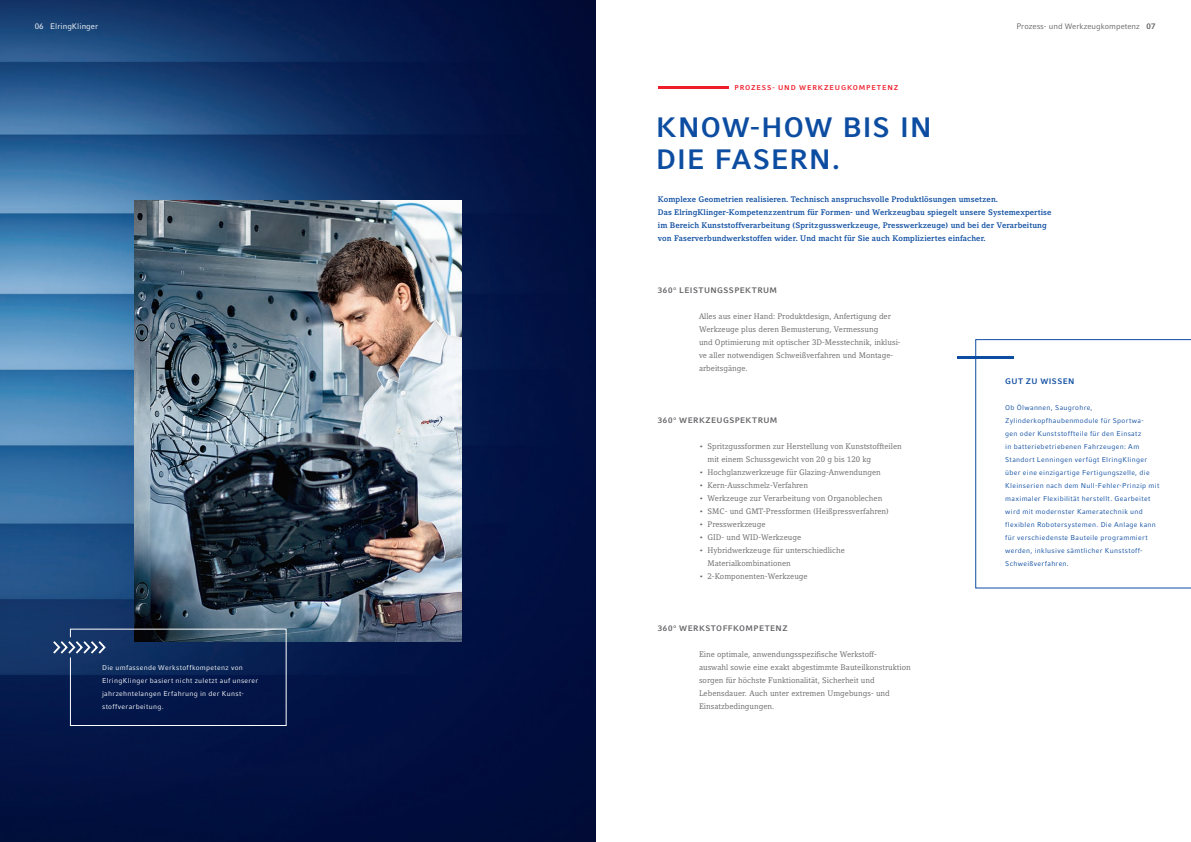
<style>
.page{position:relative;width:1191px;height:842px;background:#fff}
.page>*{position:absolute;margin:0;border:0;box-sizing:border-box;transform-origin:0 0}
.t1{font:700 28px/32px "Compatil Fact LT Pro";letter-spacing:.02em;color:#0d4da1}
.t2{font:8px/13px "Compatil Letter LT Pro";color:#636366}
.t3{font:700 8px/13px "Compatil Letter LT Pro";letter-spacing:.01em;color:#0d4da1}
.t4{font:700 8px "Compatil Fact LT Pro";letter-spacing:.05em;color:#636366}
.t5{font:8px "Compatil Fact LT Pro";color:#636366}
.t6{font:8px "Compatil Fact LT Pro";color:#fff}
.t7{font:700 8px "Compatil Fact LT Pro";letter-spacing:.055em;color:#0d4da1}
.t8{font:7px/13px "Compatil Fact LT Pro";letter-spacing:.045em;color:#0d4da1}
.t9{font:7px/13px "Compatil Fact LT Pro";letter-spacing:.045em;color:#fff}
.t10{font:700 7px "Compatil Fact LT Pro";letter-spacing:.12em;color:#ee1c28}
.s1{font-weight:700}
</style>
<div class="page">
<img style="left:0;top:0;width:595px;height:842px">
<img style="left:134px;top:200px;width:327px;height:442px">
<svg style="left:975px;top:339px;width:216px;height:249px"></svg>
<hr style="left:957px;top:356px;width:57px;height:2px;background:#0d4da1">
<svg style="left:51px;top:629px;width:236px;height:97px;background:#132957"></svg>
<hr style="left:658px;top:86px;width:71px;height:3px;background:#ee1c28">
<p class="t6" style="left:35px;top:21px;width:65px">06 ElringKlinger</p>
<p class="t9" style="left:102px;top:661px;width:158px">Die umfassende Werkstoffkompetenz von ElringKlinger basiert nicht zuletzt auf unserer jahrzehntelangen Erfahrung in der Kunst&shy;stoffverarbeitung.</p>
<p class="t10" style="left:734px;top:83px;width:165px">PROZESS- UND WERKZEUGKOMPETENZ</p>
<h1 class="t1" style="left:656px;top:111px;width:277px">KNOW-HOW BIS IN<br>DIE FASERN.</h1>
<p class="t5" style="left:1016px;top:21px;width:141px">Prozess- und Werkzeugkompetenz <span class="s1">07</span></p>
<p class="t3" style="left:658px;top:193px;width:395px">Komplexe Geometrien realisieren. Technisch anspruchsvolle Produktlösungen umsetzen.<br>Das ElringKlinger-Kompetenzzentrum für Formen- und Werkzeugbau spiegelt unsere Systemexpertise im Bereich Kunststoffverarbeitung (Spritzgusswerkzeuge, Presswerkzeuge) und bei der Verarbeitung von Faserverbundwerkstoffen wider. Und macht für Sie auch Kompliziertes einfacher.</p>
<p class="t4" style="left:658px;top:286px;width:121px">360° LEISTUNGSSPEKTRUM</p>
<p class="t2" style="left:699px;top:310px;width:203px">Alles aus einer Hand: Produktdesign, Anfertigung der Werkzeuge plus deren Bemusterung, Vermessung<br>und Optimierung mit optischer 3D-Messtechnik, inklusi&shy;ve aller notwendigen Schweißverfahren und Montage&shy;arbeitsgänge.</p>
<p class="t4" style="left:658px;top:416px;width:121px">360° WERKZEUGSPEKTRUM</p>
<p class="t2" style="left:707px;top:440px;width:196px;text-indent:-9px">• Spritzgussformen zur Herstellung von Kunststoffteilen mit einem Schussgewicht von 20 g bis 120 kg</p>
<p class="t2" style="left:699px;top:466px;width:183px">• Hochglanzwerkzeuge für Glazing-Anwendungen</p>
<p class="t2" style="left:699px;top:479px;width:111px">• Kern-Ausschmelz-Verfahren</p>
<p class="t2" style="left:699px;top:492px;width:185px">• Werkzeuge zur Verarbeitung von Organoblechen</p>
<p class="t2" style="left:699px;top:505px;width:191px">• SMC- und GMT-Pressformen (Heißpressverfahren)</p>
<p class="t2" style="left:699px;top:518px;width:68px">• Presswerkzeuge</p>
<p class="t2" style="left:699px;top:531px;width:104px">• GID- und WID-Werkzeuge</p>
<p class="t2" style="left:707px;top:544px;width:139px;text-indent:-9px">• Hybridwerkzeuge für unterschiedliche<br>Materialkombinationen</p>
<p class="t2" style="left:699px;top:570px;width:110px">• 2-Komponenten-Werkzeuge</p>
<p class="t4" style="left:658px;top:624px;width:131px">360° WERKSTOFFKOMPETENZ</p>
<p class="t2" style="left:699px;top:648px;width:213px">Eine optimale, anwendungsspezifische Werkstoff-<br>auswahl sowie eine exakt abgestimmte Bauteilkonstruktion sorgen für höchste Funktionalität, Sicherheit und Lebensdauer. Auch unter extremen Umgebungs- und Einsatzbedingungen.</p>
<p class="t7" style="left:1005px;top:377px;width:71px">GUT ZU WISSEN</p>
<p class="t8" style="left:1005px;top:401px;width:156px">Ob Ölwannen, Saugrohre, Zylinderkopfhaubenmodule für Sportwa-<br>gen oder Kunststoffteile für den Einsatz<br>in batteriebetriebenen Fahrzeugen: Am Standort Lenningen verfügt ElringKlinger über eine einzigartige Fertigungszelle, die Kleinserien nach dem Null-Fehler-Prinzip mit maximaler Flexibilität herstellt. Gearbeitet wird mit modernster Kameratechnik und flexiblen Robotersystemen. Die Anlage kann für verschiedenste Bauteile programmiert werden, inklusive sämtlicher Kunststoff-Schweißverfahren.</p>
</div>
